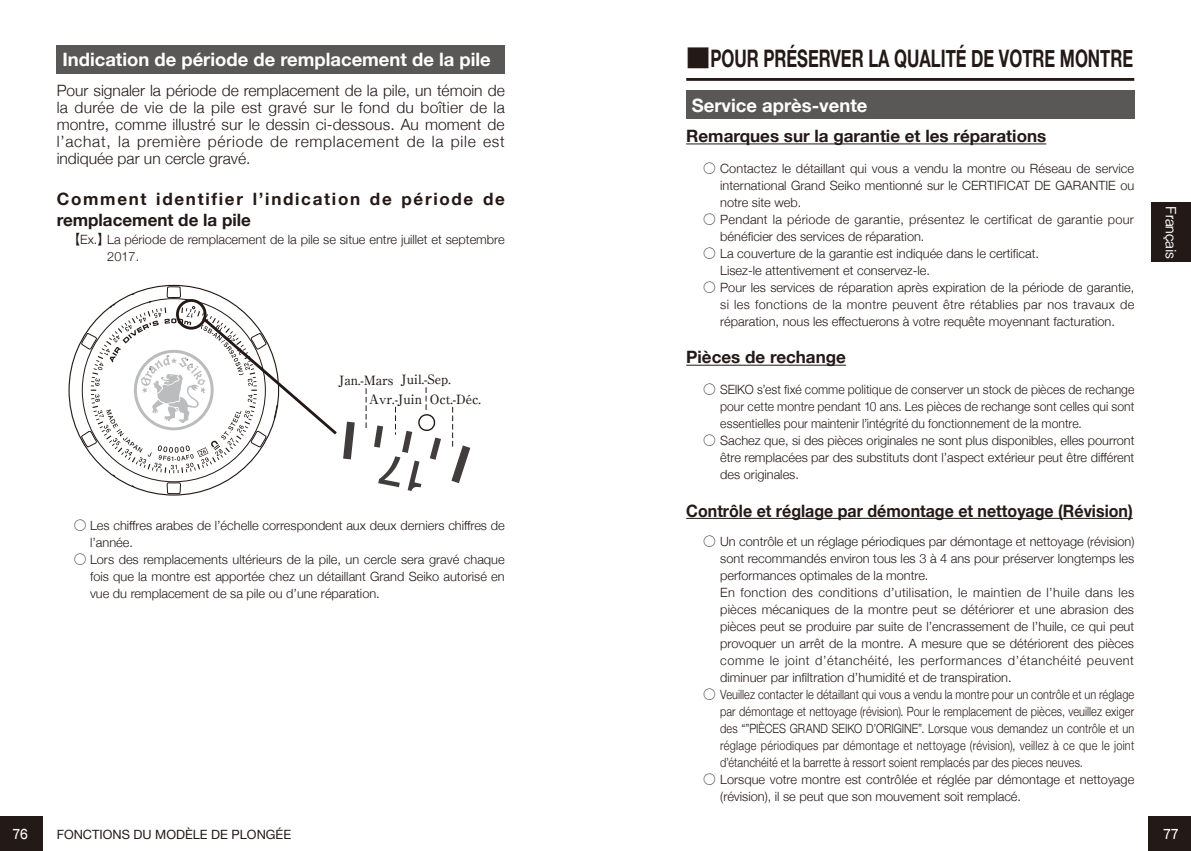
<style>
.page{position:relative;width:1191px;height:851px;background:#fff}
.page>*{position:absolute;margin:0;border:0;box-sizing:border-box;transform-origin:0 0}
.t1{font:700 24px "Helvetica Neue";color:#231916;scale:.69 1}
.t2{font:700 18.4px "Helvetica Neue";color:#fff}
.t3{font:700 17px/21.2px "Helvetica Neue";letter-spacing:.1em;color:#231916}
.t4{font:700 17px "Helvetica Neue";color:#231916}
.t5{font:700 17px "Helvetica Neue";color:#231916;scale:.94 1}
.t6{font:300 15.6px/17px "Helvetica Neue";letter-spacing:.04em;color:#231916;text-align:justify}
.t7{font:500 14.2px "Gothic BBB Pro";color:#fff;scale:.95 1}
.t8{font:300 12.8px/17px "Helvetica Neue";color:#231916;text-align:justify}
.t9{font:300 12.8px/17px "Helvetica Neue";color:#231916;text-align:justify;scale:.86 1}
.t10{font:300 12.8px/17px "Helvetica Neue";color:#231916;text-align:justify;scale:.95 1}
.t11{font:300 12.8px/17px "Helvetica Neue";letter-spacing:.02em;color:#231916}
.t12{font:300 12.8px "Helvetica Neue";letter-spacing:.025em;color:#231916}
.t13{font:300 12.8px "Helvetica Neue";letter-spacing:.04em;color:#231916}
.t14{font:500 12.8px/18.6px "Ryumin Pro";color:#231916}
.t15{font:12.8px "Helvetica Neue";color:#231916}
.t16{font:500 12.8px "Gothic MB101 Pro";color:#fff;scale:.8 1}
.s1{font-family:"Gothic BBB Pro";font-weight:500}
.s2{font-family:"Gothic MB101 Pro"}
</style>
<div class="page">
<div style="left:0;top:816px;width:43px;height:34px;background:#231916"></div>
<div style="left:1148px;top:816px;width:43px;height:34px;background:#231916"></div>
<div style="left:1151px;top:203px;width:40px;height:59px;background:#231916"></div>
<hr style="left:686px;top:143px;width:360px;height:1px;background:#231916">
<hr style="left:686px;top:365px;width:160px;height:1px;background:#231916">
<hr style="left:686px;top:518px;width:446px;height:1px;background:#231916">
<hr style="left:686px;top:78px;width:448px;height:3px;background:#231916">
<div style="left:57px;top:45px;width:448px;height:29px;background:#595857"></div>
<svg style="left:366px;top:388px;width:1px;height:40px"></svg>
<svg style="left:451px;top:407px;width:19px;height:76px"></svg>
<svg style="left:374px;top:387px;width:67px;height:104px"></svg>
<svg style="left:81px;top:284px;width:274px;height:212px"></svg>
<div style="left:686px;top:91px;width:448px;height:28px;background:#595857"></div>
<h2 class="t2" style="left:62px;top:45px;width:430px">Indication de période de remplacement de la pile</h2>
<p class="t6" style="left:57px;top:81px;width:450px">Pour signaler la période de remplacement de la pile, un témoin de la durée de vie de la pile est gravé sur le fond du boîtier de la montre, comme illustré sur le dessin ci-dessous. Au moment de l’achat, la première période de remplacement de la pile est indiquée par un cercle gravé.</p>
<h3 class="t3" style="left:57px;top:188px;width:450px">Comment identifier l’indication de période de remplacement de la pile</h3>
<p class="t8" style="left:107px;top:230px;width:399px;text-indent:-40px"><span class="s1">【</span>Ex.<span class="s1">】</span>La période de remplacement de la pile se situe entre juillet et septembre<br>2017.</p>
<p class="t14" style="left:401px;top:369px;width:51px">Juil.-Sep.</p>
<p class="t14" style="left:369px;top:370px;width:114px;text-indent:-30px">Jan.-Mars<br>Avr.-Juin Oct.-Déc.</p>
<p class="t8" style="left:90px;top:516px;width:416px;text-indent:-16px"><span class="s1">○</span> Les chiffres arabes de l’échelle correspondent aux deux derniers chiffres de l’année.</p>
<p class="t8" style="left:90px;top:550px;width:416px;text-indent:-16px"><span class="s1">○</span> Lors des remplacements ultérieurs de la pile, un cercle sera gravé chaque fois que la montre est apportée chez un détaillant Grand Seiko autorisé en vue du remplacement de sa pile ou d’une réparation.</p>
<h1 class="t1" style="left:686px;top:39px;width:649px"><span class="s2">■</span>POUR PRÉSERVER LA QUALITÉ DE VOTRE MONTRE</h1>
<h2 class="t2" style="left:692px;top:90px;width:177px">Service après-vente</h2>
<h3 class="t4" style="left:686px;top:123px;width:361px">Remarques sur la garantie et les réparations</h3>
<p class="t8" style="left:720px;top:159px;width:415px;text-indent:-17px"><span class="s1">○</span> Contactez le détaillant qui vous a vendu la montre ou Réseau de service international Grand Seiko mentionné sur le CERTIFICAT DE GARANTIE ou notre site web.</p>
<p class="t11" style="left:720px;top:210px;width:415px;text-indent:-17px"><span class="s1">○</span> Pendant la période de garantie, présentez le certificat de garantie pour bénéficier des services de réparation.</p>
<p class="t8" style="left:703px;top:244px;width:337px"><span class="s1">○</span> La couverture de la garantie est indiquée dans le certificat.<span class="s1">　</span> Lisez-le attentivement et conservez-le.</p>
<p class="t8" style="left:720px;top:278px;width:415px;text-indent:-17px"><span class="s1">○</span> Pour les services de réparation après expiration de la période de garantie, si les fonctions de la montre peuvent être rétablies par nos travaux de réparation, nous les effectuerons à votre requête moyennant facturation.</p>
<h3 class="t4" style="left:686px;top:344px;width:161px">Pièces de rechange</h3>
<p class="t10" style="left:720px;top:380px;width:437px;text-indent:-17px"><span class="s1">○</span> SEIKO s’est fixé comme politique de conserver un stock de pièces de rechange pour cette montre pendant 10 ans. Les pièces de rechange sont celles qui sont essentielles pour maintenir l’intégrité du fonctionnement de la montre.</p>
<p class="t8" style="left:720px;top:431px;width:416px;text-indent:-17px"><span class="s1">○</span> Sachez que, si des pièces originales ne sont plus disponibles, elles pourront être remplacées par des substituts dont l’aspect extérieur peut être différent des originales.</p>
<h3 class="t5" style="left:686px;top:497px;width:476px">Contrôle et réglage par démontage et nettoyage (Révision)</h3>
<p class="t8" style="left:703px;top:531px;width:433px"><span class="s1">○</span> Un contrôle et un réglage périodiques par démontage et nettoyage (révision)</p>
<p class="t8" style="left:720px;top:548px;width:415px">sont recommandés environ tous les 3 à 4 ans pour préserver longtemps les</p>
<p class="t8" style="left:720px;top:565px;width:210px">performances optimales de la montre.</p>
<p class="t12" style="left:703px;top:581px;width:432px"><span class="s1">　</span> En fonction des conditions d’utilisation, le maintien de l’huile dans les</p>
<p class="t8" style="left:720px;top:599px;width:415px">pièces mécaniques de la montre peut se détériorer et une abrasion des</p>
<p class="t8" style="left:720px;top:617px;width:415px">pièces peut se produire par suite de l’encrassement de l’huile, ce qui peut</p>
<p class="t8" style="left:720px;top:634px;width:415px">provoquer un arrêt de la montre. A mesure que se détériorent des pièces</p>
<p class="t13" style="left:720px;top:649px;width:415px">comme le joint d’étanchéité, les performances d’étanchéité peuvent</p>
<p class="t8" style="left:720px;top:668px;width:293px">diminuer par infiltration d’humidité et de transpiration.</p>
<p class="t9" style="left:720px;top:685px;width:483px;text-indent:-17px"><span class="s1">○</span> Veuillez contacter le détaillant qui vous a vendu la montre pour un contrôle et un réglage par démontage et nettoyage (révision). Pour le remplacement de pièces, veuillez exiger des “”PIÈCES GRAND SEIKO D’ORIGINE”. Lorsque vous demandez un contrôle et un réglage périodiques par démontage et nettoyage (révision), veillez à ce que le joint d’étanchéité et la barrette à ressort soient remplacés par des pieces neuves.</p>
<p class="t8" style="left:720px;top:770px;width:415px;text-indent:-17px"><span class="s1">○</span> Lorsque votre montre est contrôlée et réglée par démontage et nettoyage (révision), il se peut que son mouvement soit remplacé.</p>
<p class="t7" style="left:1182px;top:206px;width:57px;rotate:90deg">Français</p>
<p class="t15" style="left:57px;top:824px;width:236px">FONCTIONS DU MODÈLE DE PLONGÉE</p>
<p class="t16" style="left:12px;top:823px;width:21px">76</p>
<p class="t16" style="left:1163px;top:823px;width:21px">77</p>
</div>
